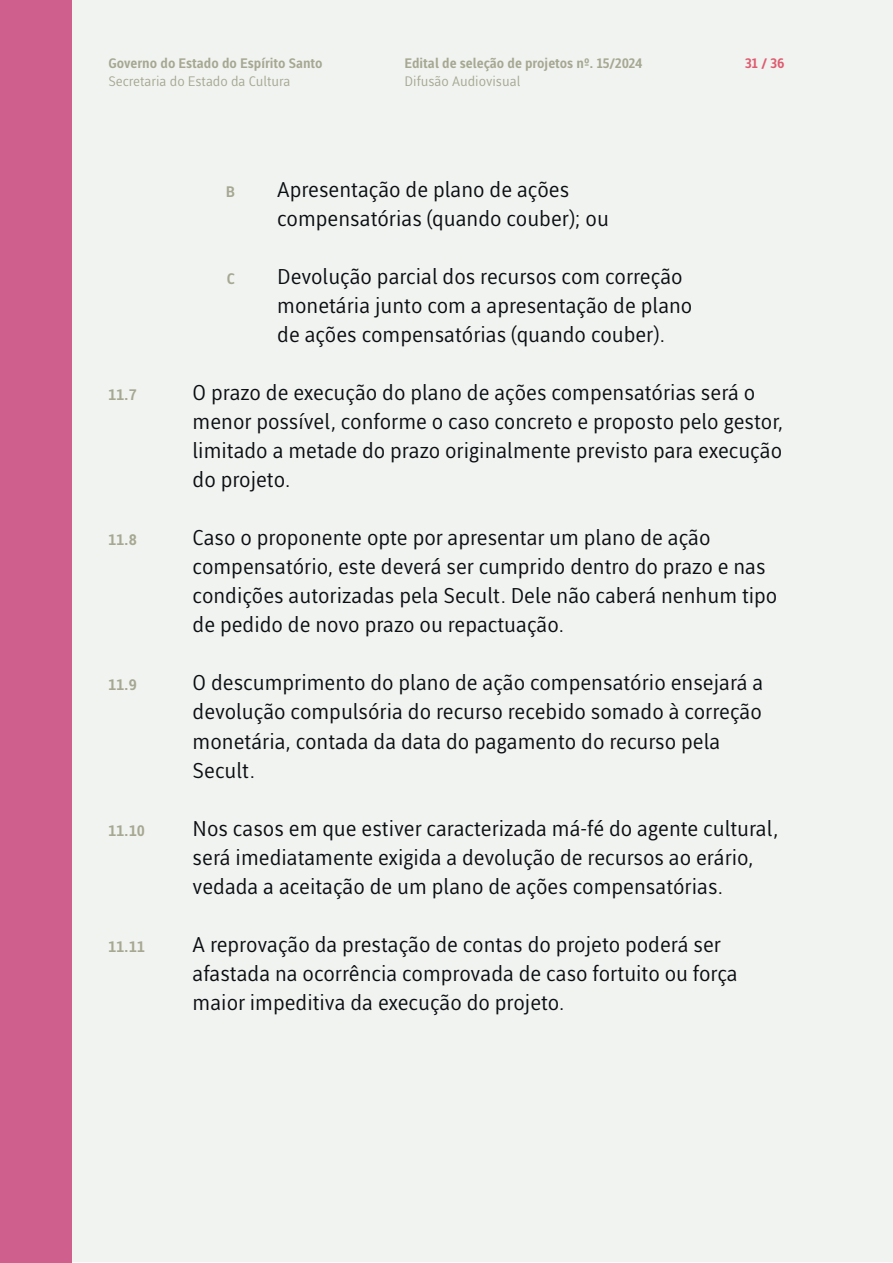
<style>
.page{position:relative;width:893px;height:1263px;background:#fff}
.page>*{position:absolute;margin:0;border:0;box-sizing:border-box;transform-origin:0 0}
.t1{font:21px/29px "Ufes Sans VF Roman";color:#0b0e11}
.t2{font:15px "Ufes Sans VF Roman";color:#a6a892}
.t3{font:13.5px/18px "Ufes Sans VF Roman";color:#a6a892}
.t4{font:13.5px "Ufes Sans VF Roman";color:#de5c70}
</style>
<div class="page">
<div style="left:1px;top:1px;width:891px;height:1261px;background:#f1f3f1"></div>
<div style="left:0;top:0;width:72px;height:1263px;background:#cf5f8c"></div>
<p class="t3" style="left:108px;top:54px;width:216px">Governo do Estado do Espírito Santo<br>Secretaria do Estado da Cultura</p>
<p class="t3" style="left:405px;top:54px;width:239px">Edital de seleção de projetos nº. 15/2024<br>Difusão Audiovisual</p>
<p class="t4" style="left:745px;top:55px;width:41px">31 / 36</p>
<p class="t2" style="left:226px;top:182px;width:11px">B</p>
<p class="t1" style="left:277px;top:175px;width:333px">Apresentação de plano de ações compensatórias (quando couber); ou</p>
<p class="t2" style="left:227px;top:269px;width:10px">C</p>
<p class="t1" style="left:277px;top:262px;width:417px">Devolução parcial dos recursos com correção monetária junto com a apresentação de plano de ações compensatórias (quando couber).</p>
<p class="t2" style="left:108px;top:385px;width:30px">11.7</p>
<p class="t1" style="left:193px;top:378px;width:592px">O prazo de execução do plano de ações compensatórias será o menor possível, conforme o caso concreto e proposto pelo gestor, limitado a metade do prazo originalmente previsto para execução do projeto.</p>
<p class="t2" style="left:108px;top:531px;width:30px">11.8</p>
<p class="t1" style="left:193px;top:523px;width:586px">Caso o proponente opte por apresentar um plano de ação compensatório, este deverá ser cumprido dentro do prazo e nas condições autorizadas pela Secult. Dele não caberá nenhum tipo de pedido de novo prazo ou repactuação.</p>
<p class="t2" style="left:108px;top:676px;width:30px">11.9</p>
<p class="t1" style="left:193px;top:668px;width:572px">O descumprimento do plano de ação compensatório ensejará a devolução compulsória do recurso recebido somado à correção monetária, contada da data do pagamento do recurso pela Secult.</p>
<p class="t2" style="left:108px;top:821px;width:39px">11.10</p>
<p class="t1" style="left:193px;top:813px;width:588px">Nos casos em que estiver caracterizada má-fé do agente cultural, será imediatamente exigida a devolução de recursos ao erário, vedada a aceitação de um plano de ações compensatórias.</p>
<p class="t2" style="left:108px;top:937px;width:39px">11.11</p>
<p class="t1" style="left:193px;top:929px;width:547px">A reprovação da prestação de contas do projeto poderá ser afastada na ocorrência comprovada de caso fortuito ou força maior impeditiva da execução do projeto.</p>
</div>
